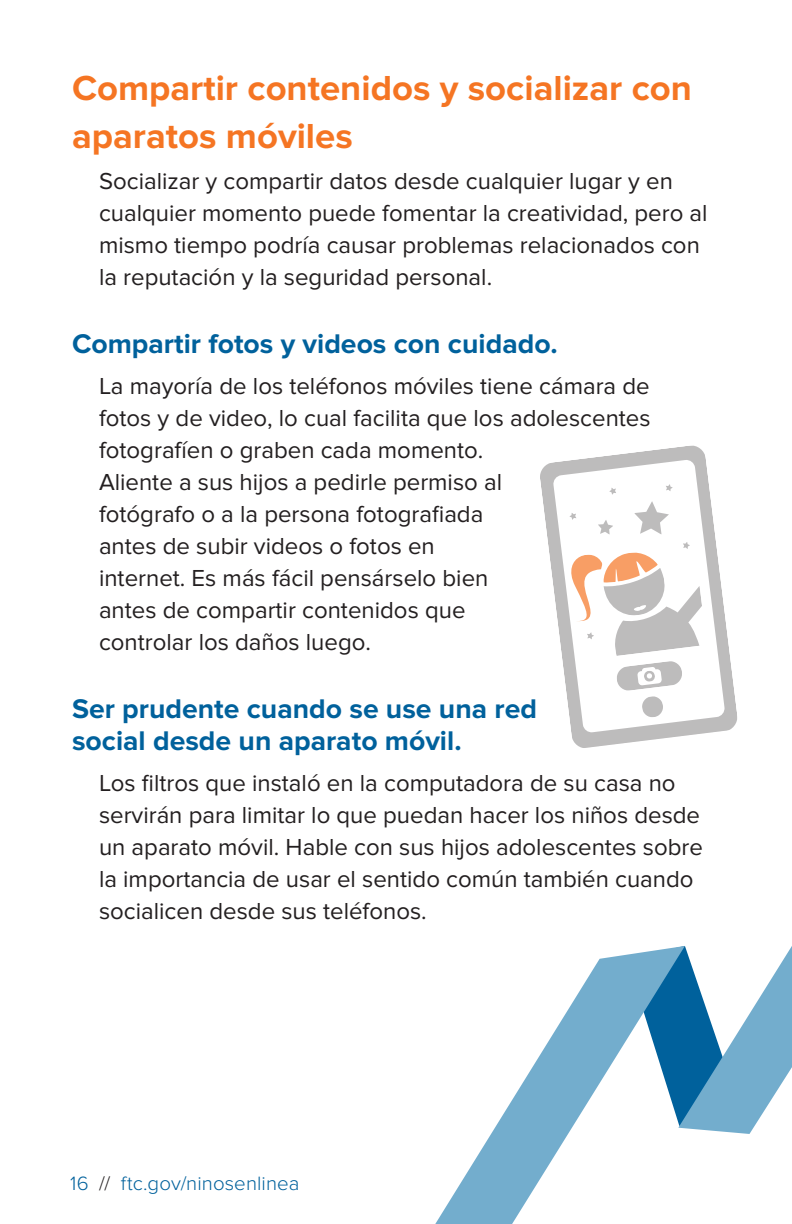
<style>
.page{position:relative;width:792px;height:1224px;background:#fff}
.page>*{position:absolute;margin:0;border:0;box-sizing:border-box;transform-origin:0 0}
.t1{font:700 36px/48px "Proxima Nova";color:#f57523}
.t2{font:700 28px/32px "Proxima Nova";color:#00619c}
.Main_Body{font:24px/32px "Proxima Nova";color:#231f20}
.t3{font:300 20px "Proxima Nova";letter-spacing:.005em;color:#00619c}
.s1{color:#231f20}
</style>
<div class="page">
<svg style="left:540px;top:445px;width:197px;height:303px"></svg>
<svg style="left:568px;top:542px;width:134px;height:176px"></svg>
<svg style="left:435px;top:954px;width:192px;height:270px"></svg>
<svg style="left:627px;top:946px;width:165px;height:188px"></svg>
<h1 class="t1" style="left:72px;top:65px;width:622px">Compartir contenidos y socializar con aparatos móviles</h1>
<p class="Main_Body" style="left:99px;top:166px;width:610px">Socializar y compartir datos desde cualquier lugar y en cualquier momento puede fomentar la creatividad, pero al mismo tiempo podría causar problemas relacionados con la reputación y la seguridad personal.</p>
<h2 class="t2" style="left:72px;top:329px;width:487px">Compartir fotos y videos con cuidado.</h2>
<p class="Main_Body" style="left:99px;top:371px;width:553px">La mayoría de los teléfonos móviles tiene cámara de fotos y de video, lo cual facilita que los adolescentes fotografíen o graben cada momento.<br>Aliente a sus hijos a pedirle permiso al<br>fotógrafo o a la persona fotografiada<br>antes de subir videos o fotos en<br>internet. Es más fácil pensárselo bien<br>antes de compartir contenidos que<br>controlar los daños luego.</p>
<h2 class="t2" style="left:72px;top:694px;width:467px">Ser prudente cuando se use una red social desde un aparato móvil.</h2>
<p class="Main_Body" style="left:99px;top:768px;width:606px">Los filtros que instaló en la computadora de su casa no servirán para limitar lo que puedan hacer los niños desde un aparato móvil. Hable con sus hijos adolescentes sobre la importancia de usar el sentido común también cuando socialicen desde sus teléfonos.</p>
<p class="t3" style="left:70px;top:1172px;width:231px">16 <span class="s1">//</span> ftc.gov/ninosenlinea</p>
</div>
